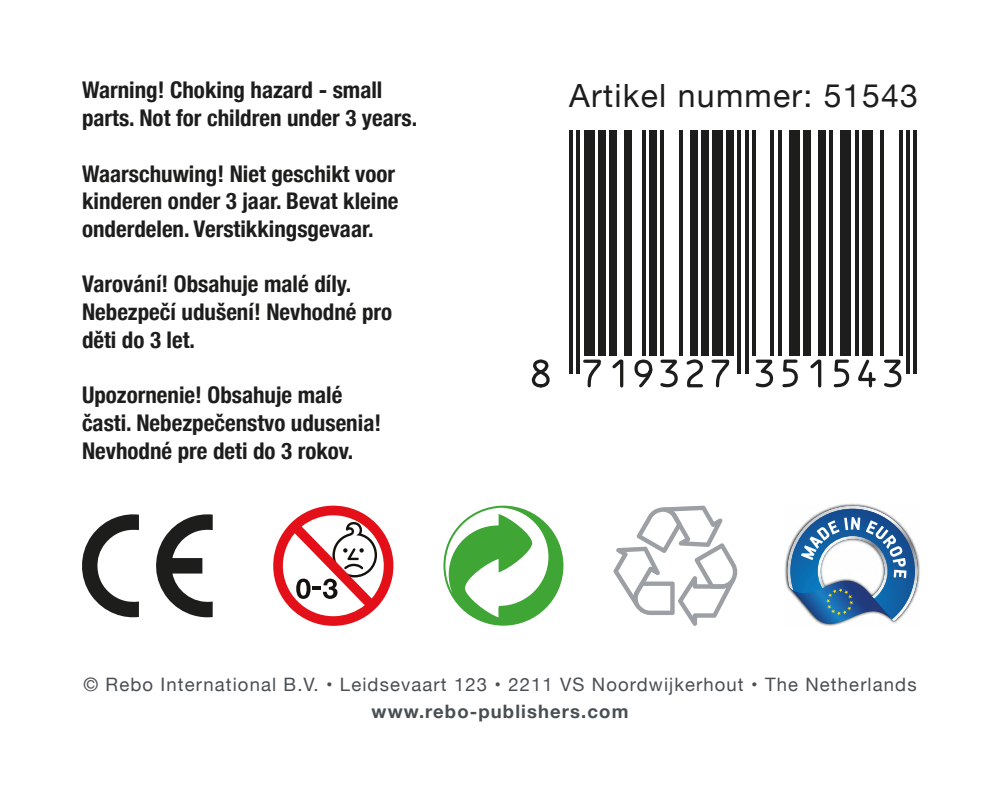
<style>
.page{position:relative;width:1000px;height:800px;background:#fff}
.page>*{position:absolute;margin:0;border:0;box-sizing:border-box;transform-origin:0 0}
.t1{font:32px "Helvetica Neue";letter-spacing:.04em;color:#1d1d1b}
.t2{font:700 condensed 23px/27.7px "Helvetica Neue";color:#1d1d1b}
.t3{font:18.5px "Helvetica Neue";letter-spacing:.06em;color:#494e53}
.t4{font:700 18.5px "Helvetica Neue";letter-spacing:.06em;color:#494e53}
</style>
<div class="page">
<svg style="left:613px;top:506px;width:124px;height:120px"></svg>
<div style="left:443px;top:506px;width:120px;height:120px;background:#3fa535;border-radius:50%"></div>
<svg style="left:445px;top:508px;width:103px;height:109px"></svg>
<svg style="left:273px;top:506px;width:120px;height:120px"></svg>
<svg style="left:156px;top:514px;width:57px;height:104px"></svg>
<svg style="left:82px;top:514px;width:57px;height:104px"></svg>
<svg style="left:785px;top:503px;width:135px;height:84px"></svg>
<svg style="left:787px;top:506px;width:131px;height:120px"></svg>
<hr style="left:569px;top:130px;width:4px;height:244px;background:#1d1d1b">
<hr style="left:576px;top:130px;width:4px;height:244px;background:#1d1d1b">
<div style="left:584px;top:130px;width:11px;height:226px;background:#1d1d1b"></div>
<div style="left:598px;top:130px;width:8px;height:226px;background:#1d1d1b"></div>
<div style="left:609px;top:130px;width:8px;height:226px;background:#1d1d1b"></div>
<div style="left:624px;top:130px;width:7px;height:226px;background:#1d1d1b"></div>
<hr style="left:642px;top:130px;width:4px;height:226px;background:#1d1d1b">
<div style="left:650px;top:130px;width:7px;height:226px;background:#1d1d1b"></div>
<hr style="left:661px;top:130px;width:3px;height:226px;background:#1d1d1b">
<hr style="left:679px;top:130px;width:4px;height:226px;background:#1d1d1b">
<div style="left:690px;top:130px;width:7px;height:226px;background:#1d1d1b"></div>
<div style="left:701px;top:130px;width:7px;height:226px;background:#1d1d1b"></div>
<div style="left:712px;top:130px;width:11px;height:226px;background:#1d1d1b"></div>
<div style="left:727px;top:130px;width:7px;height:226px;background:#1d1d1b"></div>
<hr style="left:738px;top:130px;width:3px;height:244px;background:#1d1d1b">
<hr style="left:745px;top:130px;width:4px;height:244px;background:#1d1d1b">
<hr style="left:752px;top:130px;width:4px;height:226px;background:#1d1d1b">
<hr style="left:771px;top:130px;width:3px;height:226px;background:#1d1d1b">
<hr style="left:778px;top:130px;width:4px;height:226px;background:#1d1d1b">
<div style="left:789px;top:130px;width:11px;height:226px;background:#1d1d1b"></div>
<div style="left:804px;top:130px;width:7px;height:226px;background:#1d1d1b"></div>
<div style="left:818px;top:130px;width:8px;height:226px;background:#1d1d1b"></div>
<hr style="left:829px;top:130px;width:4px;height:226px;background:#1d1d1b">
<div style="left:840px;top:130px;width:11px;height:226px;background:#1d1d1b"></div>
<hr style="left:855px;top:130px;width:4px;height:226px;background:#1d1d1b">
<div style="left:862px;top:130px;width:11px;height:226px;background:#1d1d1b"></div>
<hr style="left:881px;top:130px;width:3px;height:226px;background:#1d1d1b">
<hr style="left:899px;top:130px;width:4px;height:226px;background:#1d1d1b">
<hr style="left:906px;top:130px;width:4px;height:244px;background:#1d1d1b">
<hr style="left:914px;top:130px;width:3px;height:244px;background:#1d1d1b">
<svg style="left:531px;top:357px;width:371px;height:31px"></svg>
<p class="t2" style="left:82px;top:78px;width:337px">Warning! Choking hazard - small parts. Not for children under 3 years.</p>
<p class="t2" style="left:82px;top:161px;width:318px">Waarschuwing! Niet geschikt voor kinderen onder 3 jaar. Bevat kleine onderdelen. Verstikkingsgevaar.</p>
<p class="t2" style="left:82px;top:272px;width:312px">Varování! Obsahuje malé díly.<br>Nebezpečí udušení! Nevhodné pro děti do 3 let.</p>
<p class="t2" style="left:82px;top:383px;width:301px">Upozornenie! Obsahuje malé časti. Nebezpečenstvo udusenia!<br>Nevhodné pre deti do 3 rokov.</p>
<h1 class="t1" style="left:569px;top:83px;width:350px">Artikel nummer: 51543</h1>
<p class="t3" style="left:83px;top:671px;width:835px">© Rebo International B.V. • Leidsevaart 123 • 2211 VS Noordwijkerhout • The Netherlands</p>
<p class="t4" style="left:372px;top:705px;width:258px">www.rebo-publishers.com</p>
</div>
